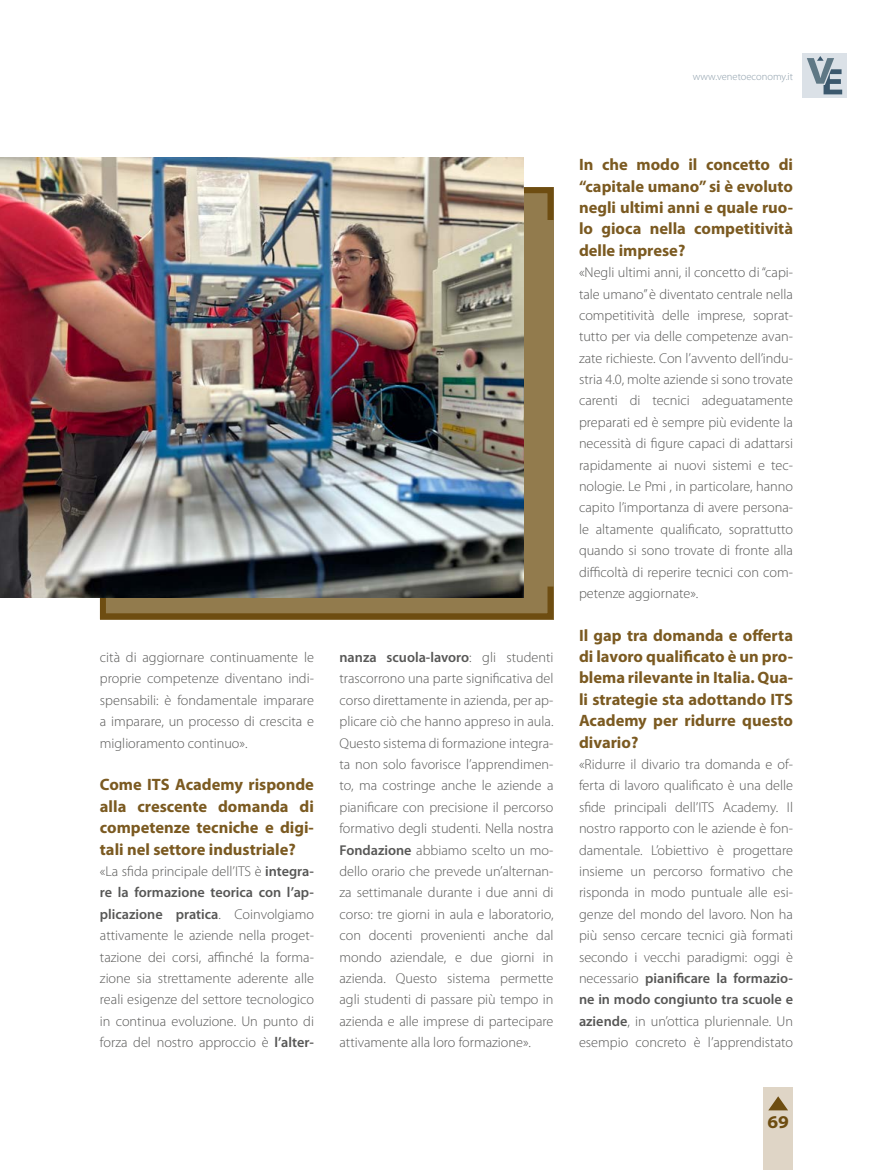
<style>
.page{position:relative;width:893px;height:1170px;background:#fff}
.page>*{position:absolute;margin:0;border:0;box-sizing:border-box;transform-origin:0 0}
.t1{font:700 semi-expanded 18px "Myriad Pro";color:#6e4d11}
.t2{font:700 16.5px/21.3px "Myriad Pro";color:#7b5a21;text-align:justify}
.t3{font:300 14.25px/21.3px "Myriad Pro";color:#575756;text-align:justify}
.t4{font:300 10.5px "Myriad Pro";color:#8b9ca9}
.s1{font-weight:600}
</style>
<div class="page">
<div style="left:100px;top:187px;width:453px;height:432px;background:#927b4d"></div>
<div style="left:100px;top:583px;width:453px;height:36px;border:6px solid #6e4d11"></div>
<div style="left:318px;top:187px;width:235px;height:36px;border:6px solid #6e4d11"></div>
<img style="left:0;top:157px;width:524px;height:441px">
<div style="left:802px;top:54px;width:44px;height:44px;background:#dbe1e7"></div>
<svg style="left:807px;top:56px;width:35px;height:38px"></svg>
<div style="left:763px;top:1087px;width:30px;height:82px;background:#dfd5c6"></div>
<svg style="left:768px;top:1096px;width:20px;height:14px"></svg>
<p class="t4" style="left:693px;top:71px;width:102px">www.venetoeconomy.it</p>
<p class="t3" style="left:100px;top:647px;width:216px">cità di aggiornare continuamente le proprie competenze diventano indi&shy;spensabili: è fondamentale imparare a imparare, un processo di crescita e miglioramento continuo».</p>
<p class="t2" style="left:100px;top:775px;width:216px">Come ITS Academy risponde alla crescente domanda di competenze tecniche e digi&shy;tali nel settore industriale?</p>
<p class="t3" style="left:100px;top:861px;width:216px">«La sfida principale dell’ITS è <span class="s1">integra&shy;re la formazione teorica con l’ap&shy;plicazione pratica</span>. Coinvolgiamo attivamente le aziende nella proget&shy;tazione dei corsi, affinché la forma&shy;zione sia strettamente aderente alle reali esigenze del settore tecnologico in continua evoluzione. Un punto di forza del nostro approccio è <span class="s1">l’alter-</span></p>
<p class="t3" style="left:339px;top:647px;width:216px"><span class="s1">nanza scuola-lavoro</span>: gli studenti trascorrono una parte significativa del corso direttamente in azienda, per ap&shy;plicare ciò che hanno appreso in aula.<br>Questo sistema di formazione integra&shy;ta non solo favorisce l’apprendimen&shy;to, ma costringe anche le aziende a pianificare con precisione il percorso formativo degli studenti. Nella nostra <span class="s1">Fondazione</span> abbiamo scelto un mo&shy;dello orario che prevede un’alternan&shy;za settimanale durante i due anni di corso: tre giorni in aula e laboratorio, con docenti provenienti anche dal mondo aziendale, e due giorni in azienda. Questo sistema permette agli studenti di passare più tempo in azienda e alle imprese di partecipare attivamente alla loro formazione».</p>
<p class="t2" style="left:579px;top:155px;width:216px">In che modo il concetto di “capitale umano” si è evoluto negli ultimi anni e quale ruo&shy;lo gioca nella competitività delle imprese?</p>
<p class="t3" style="left:579px;top:262px;width:216px">«Negli ultimi anni, il concetto di “capi&shy;tale umano” è diventato centrale nella competitività delle imprese, soprat&shy;tutto per via delle competenze avan&shy;zate richieste. Con l’avvento dell’indu&shy;stria 4.0, molte aziende si sono trovate carenti di tecnici adeguatamente preparati ed è sempre più evidente la necessità di figure capaci di adattarsi rapidamente ai nuovi sistemi e tec&shy;nologie. Le Pmi , in particolare, hanno capito l’importanza di avere persona&shy;le altamente qualificato, soprattutto quando si sono trovate di fronte alla difficoltà di reperire tecnici con com&shy;petenze aggiornate».</p>
<p class="t2" style="left:579px;top:626px;width:216px">Il gap tra domanda e offerta di lavoro qualificato è un pro&shy;blema rilevante in Italia. Qua&shy;li strategie sta adottando ITS Academy per ridurre questo divario?</p>
<p class="t3" style="left:579px;top:754px;width:216px">«Ridurre il divario tra domanda e of&shy;ferta di lavoro qualificato è una delle sfide principali dell’ITS Academy. Il nostro rapporto con le aziende è fon&shy;damentale. L’obiettivo è progettare insieme un percorso formativo che risponda in modo puntuale alle esi&shy;genze del mondo del lavoro. Non ha più senso cercare tecnici già formati secondo i vecchi paradigmi: oggi è necessario <span class="s1">pianificare la formazio&shy;ne in modo congiunto tra scuole e aziende</span>, in un’ottica pluriennale. Un esempio concreto è l’apprendistato</p>
<p class="t1" style="left:767px;top:1111px;width:23px">69</p>
</div>
